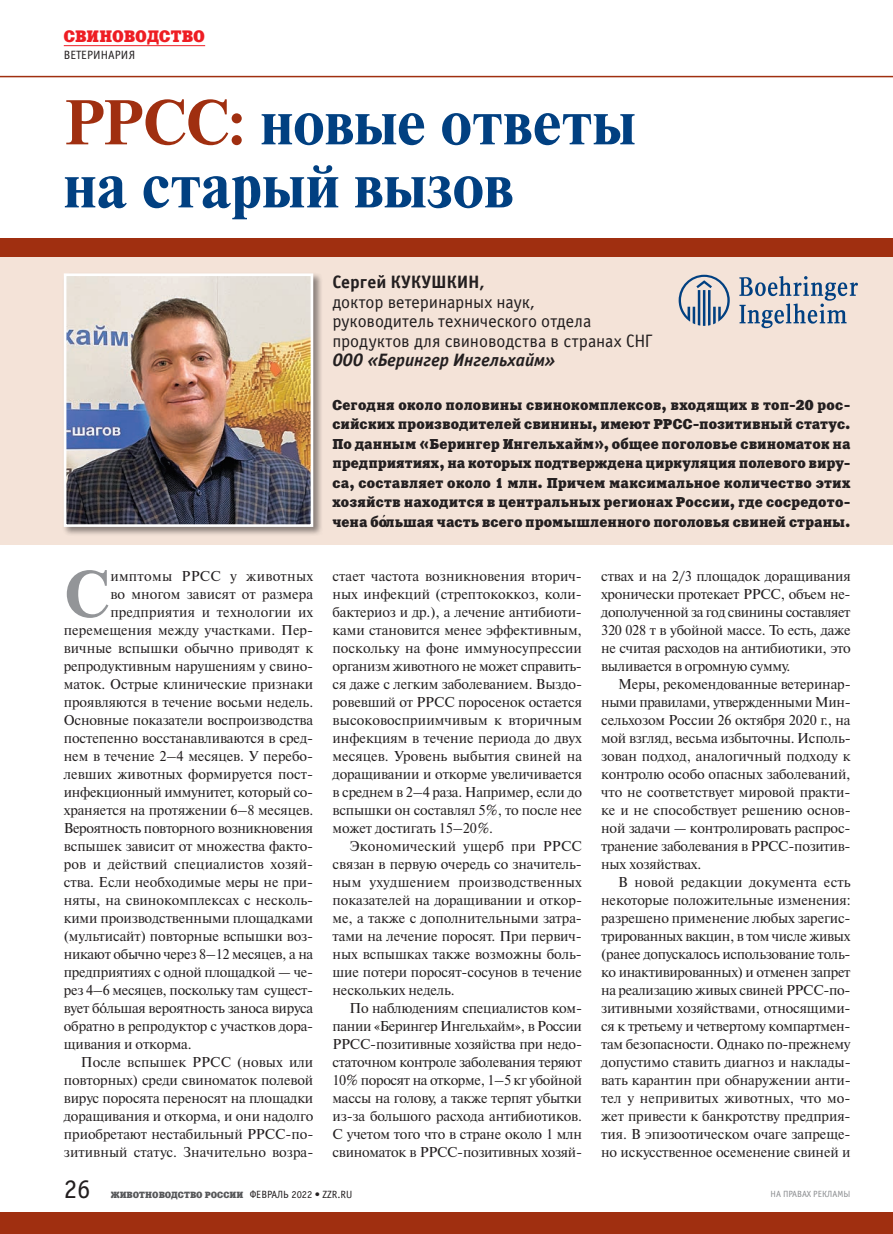
<style>
.page{position:relative;width:893px;height:1234px;background:#fff}
.page>*{position:absolute;margin:0;border:0;box-sizing:border-box;transform-origin:0 0}
.t1{font:700 65.7px "Newton C";color:#939598}
.t2{font:700 63px/63px "Newton C";color:#014081}
.t3{font:27px "Officina Sans C";color:#231f20}
.t4{font:18px/19.5px "Officina Sans C";letter-spacing:-.005em;color:#231f20}
.t5{font:italic 700 18px "Officina Sans C";letter-spacing:-.01em;color:#231f20}
.t6{font:700 18px "Officina Sans C";color:#231f20}
.t7{font:16.5px "Xenia C";letter-spacing:.005em;color:#ee1d23}
.t8{font:14.25px/18px "Newton C";letter-spacing:-.01em;color:#231f20;text-align:justify}
.t9{font:14.25px/19.5px "Xenia C";color:#231f20;text-align:justify}
.t10{font:14.25px "Newton C";letter-spacing:.01em;color:#231f20}
.t11{font:14.25px "Newton C";letter-spacing:.02em;color:#231f20}
.t12{font:12px "Officina Sans C";color:#231f20}
.t13{font:9px "Xenia C";color:#57585a}
.t14{font:9px "Officina Sans C";color:#8a8c8f}
.s1{color:#a02f10}
.s2{font-family:"Officina Sans C";font-size:10.5px;color:#231f20}
</style>
<div class="page">
<hr style="left:64px;top:45px;width:141px;height:1px;background:#ee1d23">
<div style="left:0;top:257px;width:893px;height:288px;background:#f4e3d8"></div>
<div style="left:0;top:239px;width:893px;height:18px;background:#a02f10"></div>
<div style="left:0;top:1212px;width:893px;height:21px;background:#a02f10"></div>
<hr style="left:0;top:76px;width:893px;height:1px;background:#a02f10">
<div style="left:62px;top:272px;width:261px;height:264px;background:#231f20;opacity:.5"></div>
<img style="left:68px;top:277px;width:241px;height:246px">
<div style="left:64px;top:273px;width:249px;height:254px;border:3px solid #fff"></div>
<svg style="left:679px;top:275px;width:51px;height:51px"></svg>
<svg style="left:739px;top:276px;width:119px;height:52px"></svg>
<p class="t7" style="left:64px;top:26px;width:143px">СВИНОВОДСТВО</p>
<p class="t12" style="left:64px;top:48px;width:73px">ВЕТЕРИНАРИЯ</p>
<h2 class="t2" style="left:64px;top:91px;width:573px"><span class="s1">РРСС:</span> новые ответы на старый вызов</h2>
<p class="t6" style="left:332px;top:272px;width:154px">Сергей КУКУШКИН,</p>
<p class="t4" style="left:332px;top:292px;width:322px">доктор ветеринарных наук,<br>руководитель технического отдела продуктов для свиноводства в странах СНГ</p>
<p class="t5" style="left:332px;top:350px;width:225px">ООО «Берингер Ингельхайм»</p>
<h1 class="t1" style="left:64px;top:557px;width:47px">С</h1>
<p class="t11" style="left:110px;top:568px;width:204px">имптомы РРСС у животных</p>
<p class="t8" style="left:110px;top:585px;width:204px">во многом зависят от размера</p>
<p class="t10" style="left:110px;top:604px;width:204px">предприятия и технологии их</p>
<p class="t8" style="left:64px;top:621px;width:251px">перемещения между участками. Пер-</p>
<p class="t8" style="left:64px;top:639px;width:251px">вичные вспышки обычно приводят к</p>
<p class="t8" style="left:64px;top:657px;width:251px">репродуктивным нарушениям у свино-</p>
<p class="t8" style="left:64px;top:675px;width:251px">маток. Острые клинические признаки</p>
<p class="t8" style="left:64px;top:693px;width:251px">проявляются в течение восьми недель.</p>
<p class="t8" style="left:64px;top:711px;width:251px">Основные показатели воспроизводства</p>
<p class="t8" style="left:64px;top:729px;width:251px">постепенно восстанавливаются в сред-</p>
<p class="t8" style="left:64px;top:747px;width:251px">нем в течение 2–4 месяцев. У перебо-</p>
<p class="t8" style="left:64px;top:765px;width:249px">левших животных формируется пост-</p>
<p class="t8" style="left:64px;top:783px;width:251px">инфекционный иммунитет, который со-</p>
<p class="t8" style="left:64px;top:801px;width:251px">храняется на протяжении 6–8 месяцев.</p>
<p class="t8" style="left:64px;top:819px;width:251px">Вероятность повторного возникновения</p>
<p class="t8" style="left:64px;top:837px;width:251px">вспышек зависит от множества факто-</p>
<p class="t8" style="left:64px;top:855px;width:251px">ров и действий специалистов хозяй-</p>
<p class="t8" style="left:64px;top:873px;width:251px">ства. Если необходимые меры не при-</p>
<p class="t8" style="left:64px;top:891px;width:251px">няты, на свинокомплексах с несколь-</p>
<p class="t8" style="left:64px;top:909px;width:251px">кими производственными площадками</p>
<p class="t8" style="left:64px;top:927px;width:251px">(мультисайт) повторные вспышки воз-</p>
<p class="t8" style="left:64px;top:945px;width:251px">никают обычно через 8–12 месяцев, а на</p>
<p class="t8" style="left:64px;top:963px;width:251px">предприятиях с одной площадкой — че-</p>
<p class="t8" style="left:64px;top:981px;width:251px">рез 4–6 месяцев, поскольку там сущест-</p>
<p class="t8" style="left:64px;top:999px;width:251px">вует большая вероятность заноса вируса</p>
<p class="t8" style="left:64px;top:1017px;width:251px">обратно в репродуктор с участков дора-</p>
<p class="t8" style="left:64px;top:1035px;width:129px">щивания и откорма.</p>
<p class="t8" style="left:81px;top:1053px;width:234px">После вспышек РРСС (новых или</p>
<p class="t8" style="left:64px;top:1071px;width:251px">повторных) среди свиноматок полевой</p>
<p class="t8" style="left:64px;top:1089px;width:251px">вирус поросята переносят на площадки</p>
<p class="t8" style="left:64px;top:1107px;width:251px">доращивания и откорма, и они надолго</p>
<p class="t8" style="left:64px;top:1125px;width:251px">приобретают нестабильный РРСС-по-</p>
<p class="t8" style="left:64px;top:1143px;width:251px">зитивный статус. Значительно возра-</p>
<p class="t9" style="left:332px;top:395px;width:520px">Сегодня около половины свинокомплексов, входящих в топ-20 рос&shy;сийских производителей свинины, имеют РРСС-позитивный статус.<br>По данным «Берингер Ингельхайм», общее поголовье свиноматок на предприятиях, на которых подтверждена циркуляция полевого виру&shy;са, составляет около 1 млн. Причем максимальное количество этих хозяйств находится в центральных регионах России, где сосредото&shy;чена большая часть всего промышленного поголовья свиней страны.</p>
<p class="t8" style="left:332px;top:567px;width:251px">стает частота возникновения вторич&shy;ных инфекций (стрептококкоз, коли&shy;бактериоз и др.), а лечение антибиоти&shy;ками становится менее эффективным, поскольку на фоне иммуносупрессии организм животного не может справить&shy;ся даже с легким заболеванием. Выздо&shy;ровевший от РРСС поросенок остается высоковосприимчивым к вторичным инфекциям в течение периода до двух месяцев. Уровень выбытия свиней на доращивании и откорме увеличивается в среднем в 2–4 раза. Например, если до вспышки он составлял 5%, то после нее может достигать 15–20%.</p>
<p class="t8" style="left:332px;top:837px;width:251px;text-indent:17px">Экономический ущерб при РРСС связан в первую очередь со значитель&shy;ным ухудшением производственных показателей на доращивании и откор&shy;ме, а также с дополнительными затра&shy;тами на лечение поросят. При первич&shy;ных вспышках также возможны боль&shy;шие потери поросят-сосунов в течение нескольких недель.</p>
<p class="t8" style="left:333px;top:999px;width:251px;text-indent:17px">По наблюдениям специалистов ком&shy;пании «Берингер Ингельхайм», в России РРСС-позитивные хозяйства при недо&shy;статочном контроле заболевания теряют 10% поросят на откорме, 1–5 кг убойной массы на голову, а также терпят убытки из‑за большого расхода антибиотиков.<br>С учетом того что в стране около 1 млн свиноматок в РРСС-позитивных хозяй-</p>
<p class="t8" style="left:601px;top:567px;width:251px">ствах и на 2/3 площадок доращивания хронически протекает РРСС, объем не&shy;дополученной за год свинины составляет 320 028 т в убойной массе. То есть, даже не считая расходов на антибиотики, это выливается в огромную сумму.</p>
<p class="t8" style="left:601px;top:675px;width:251px;text-indent:17px">Меры, рекомендованные ветеринар&shy;ными правилами, утвержденными Мин&shy;сельхозом России 26 октября 2020 г., на мой взгляд, весьма избыточны. Исполь&shy;зован подход, аналогичный подходу к контролю особо опасных заболеваний, что не соответствует мировой практи&shy;ке и не способствует решению основ&shy;ной задачи — контролировать распрос&shy;транение заболевания в РРСС-позитив&shy;ных хозяйствах.</p>
<p class="t8" style="left:601px;top:873px;width:251px;text-align:left;text-indent:17px">В новой редакции документа есть некоторые положительные изменения: разрешено применение любых зарегис&shy;трированных вакцин, в том числе живых (ранее допускалось использование толь&shy;ко инактивированных) и отменен запрет на реализацию живых свиней РРСС-по&shy;зитивными хозяйствами, относящими&shy;ся к третьему и четвертому компартмен&shy;там безопасности. Однако по‑прежнему допустимо ставить диагноз и наклады&shy;вать карантин при обнаружении анти&shy;тел у непривитых животных, что мо&shy;жет привести к банкротству предприя&shy;тия. В эпизоотическом очаге запреще&shy;но искусственное осеменение свиней и</p>
<h3 class="t3" style="left:64px;top:1174px;width:28px">26</h3>
<p class="t13" style="left:111px;top:1188px;width:243px">ЖИВОТНОВОДСТВО РОССИИ <span class="s2">ФЕВРАЛЬ 2022 • ZZR.RU</span></p>
<p class="t14" style="left:770px;top:1188px;width:81px">НА ПРАВАХ РЕКЛАМЫ</p>
</div>
